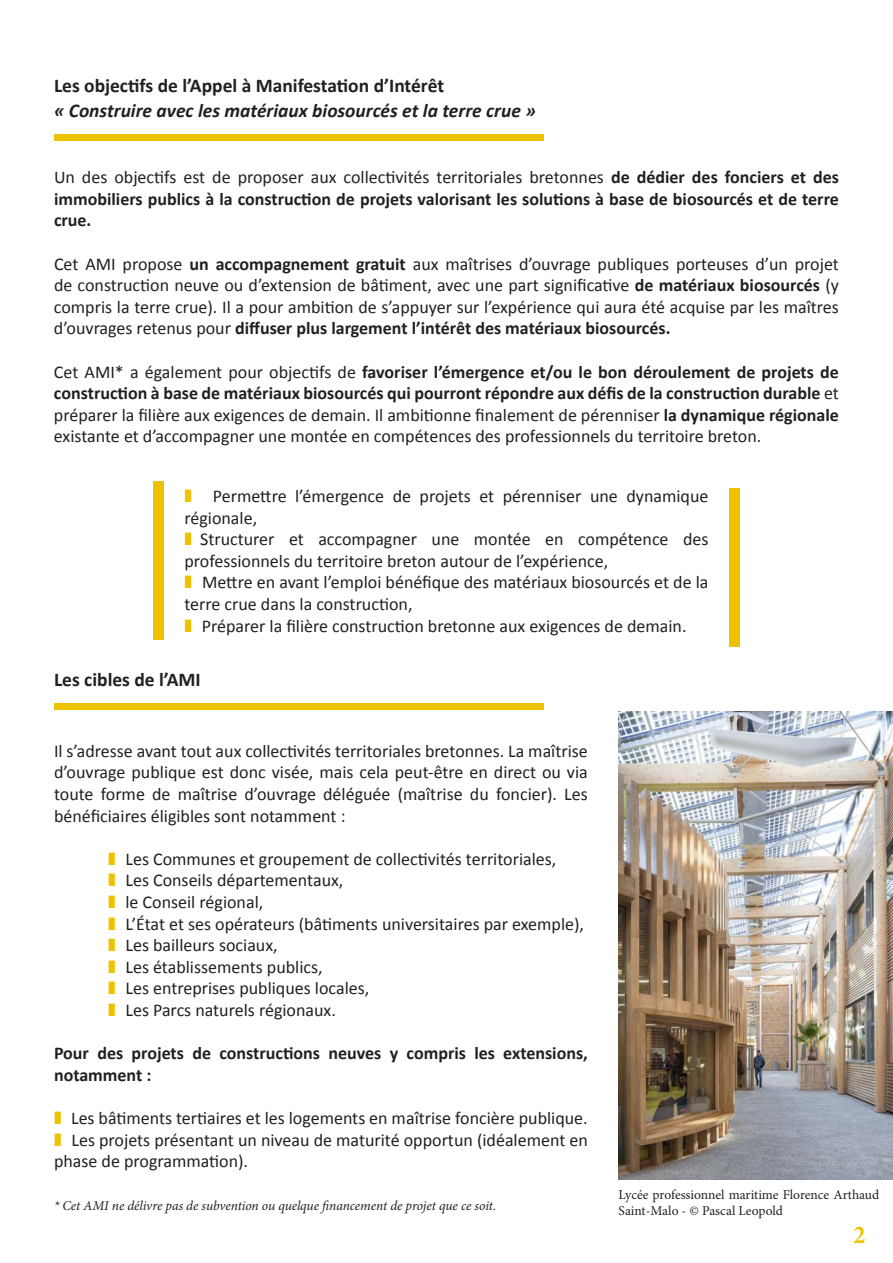
<style>
.page{position:relative;width:893px;height:1263px;background:#fff}
.page>*{position:absolute;margin:0;border:0;box-sizing:border-box;transform-origin:0 0}
.t1{font:700 condensed 25.5px "Minion Pro";color:#edc300}
.t2{font:700 19.5px "Calibri";color:#231f20}
.t3{font:italic 700 19.5px "Calibri";color:#231f20}
.t4{font:18px/21.6px "Calibri";color:#231f20}
.t5{font:700 18px/21.6px "Calibri";color:#231f20;text-align:justify}
.t6{font:italic 13.5px "Minion Pro";letter-spacing:-.005em;color:#231f20}
.t7{font:13.5px/16.2px "Minion Pro";color:#231f20}
.s1{font-weight:400}
.s2{font-weight:700}
.s3{color:#fff}
</style>
<div class="page">
<div style="left:153px;top:482px;width:11px;height:158px;background:#edc300"></div>
<div style="left:729px;top:488px;width:11px;height:158px;background:#edc300"></div>
<div style="left:54px;top:134px;width:489px;height:6px;background:#edc300"></div>
<div style="left:54px;top:704px;width:489px;height:6px;background:#edc300"></div>
<img style="left:619px;top:712px;width:274px;height:467px">
<p class="t2" style="left:54px;top:73px;width:392px">Les objectifs de l’Appel à Manifestation d’Intérêt</p>
<p class="t3" style="left:54px;top:98px;width:483px">« Construire avec les matériaux biosourcés et la terre crue »</p>
<p class="t5" style="left:54px;top:166px;width:786px"><span class="s1">Un des objectifs est de proposer aux collectivités territoriales bretonnes</span> de dédier des fonciers et des immobiliers publics à la construction de projets valorisant les solutions à base de biosourcés et de terre crue.</p>
<p class="t4" style="left:54px;top:253px;width:786px;text-align:justify">Cet AMI propose <span class="s2">un accompagnement gratuit</span> aux maîtrises d’ouvrage publiques porteuses d’un projet de construction neuve ou d’extension de bâtiment, avec une part significative <span class="s2">de matériaux biosourcés</span> (y compris la terre crue). Il a pour ambition de s’appuyer sur l’expérience qui aura été acquise par les maîtres d’ouvrages retenus pour <span class="s2">diffuser plus largement l’intérêt des matériaux biosourcés.</span></p>
<p class="t4" style="left:54px;top:361px;width:786px;text-align:justify">Cet AMI* a également pour objectifs de <span class="s2">favoriser l’émergence et/ou le bon déroulement de projets de construction à base de matériaux biosourcés qui pourront répondre aux défis de la construction durable</span> et préparer la filière aux exigences de demain. Il ambitionne finalement de pérenniser <span class="s2">la dynamique régionale </span>existante et d’accompagner une montée en compétences des professionnels du territoire breton.</p>
<p class="t4" style="left:184px;top:485px;width:525px;text-indent:28px">Permettre l’émergence de projets et pérenniser une dynamique régionale,</p>
<p class="t4" style="left:184px;top:528px;width:526px;text-indent:7px"><span class="s3">S</span>Structurer et accompagner une montée en compétence des professionnels du territoire breton autour de l’expérience,</p>
<p class="t4" style="left:184px;top:572px;width:526px;text-indent:18px">Mettre en avant l’emploi bénéfique des matériaux biosourcés et de la terre crue dans la construction,</p>
<p class="t4" style="left:202px;top:615px;width:486px">Préparer la filière construction bretonne aux exigences de demain.</p>
<p class="t2" style="left:54px;top:667px;width:148px">Les cibles de l’AMI</p>
<p class="t4" style="left:54px;top:740px;width:535px;text-align:justify">Il s’adresse avant tout aux collectivités territoriales bretonnes. La maîtrise d’ouvrage publique est donc visée, mais cela peut-être en direct ou via toute forme de maîtrise d’ouvrage déléguée (maîtrise du foncier). Les bénéficiaires éligibles sont notamment :</p>
<p class="t4" style="left:125px;top:848px;width:432px">Les Communes et groupement de collectivités territoriales,</p>
<p class="t4" style="left:125px;top:870px;width:219px">Les Conseils départementaux,</p>
<p class="t4" style="left:125px;top:891px;width:139px">le Conseil régional,</p>
<p class="t4" style="left:125px;top:913px;width:460px">L’État et ses opérateurs (bâtiments universitaires par exemple),</p>
<p class="t4" style="left:125px;top:934px;width:154px">Les bailleurs sociaux,</p>
<p class="t4" style="left:125px;top:956px;width:199px">Les établissements publics,</p>
<p class="t4" style="left:125px;top:978px;width:245px">Les entreprises publiques locales,</p>
<p class="t4" style="left:125px;top:999px;width:212px">Les Parcs naturels régionaux.</p>
<p class="t5" style="left:54px;top:1042px;width:535px">Pour des projets de constructions neuves y compris les extensions, notamment :</p>
<p class="t4" style="left:71px;top:1107px;width:518px">Les bâtiments tertiaires et les logements en maîtrise foncière publique.</p>
<p class="t4" style="left:54px;top:1129px;width:535px;text-indent:18px">Les projets présentant un niveau de maturité opportun (idéalement en phase de programmation).</p>
<p class="t6" style="left:54px;top:1196px;width:444px">* Cet AMI ne délivre pas de subvention ou quelque financement de projet que ce soit.</p>
<p class="t7" style="left:619px;top:1187px;width:262px">Lycée professionnel maritime Florence Arthaud<br>Saint-Malo - © Pascal Leopold</p>
<p class="t1" style="left:854px;top:1217px;width:13px">2</p>
</div>
